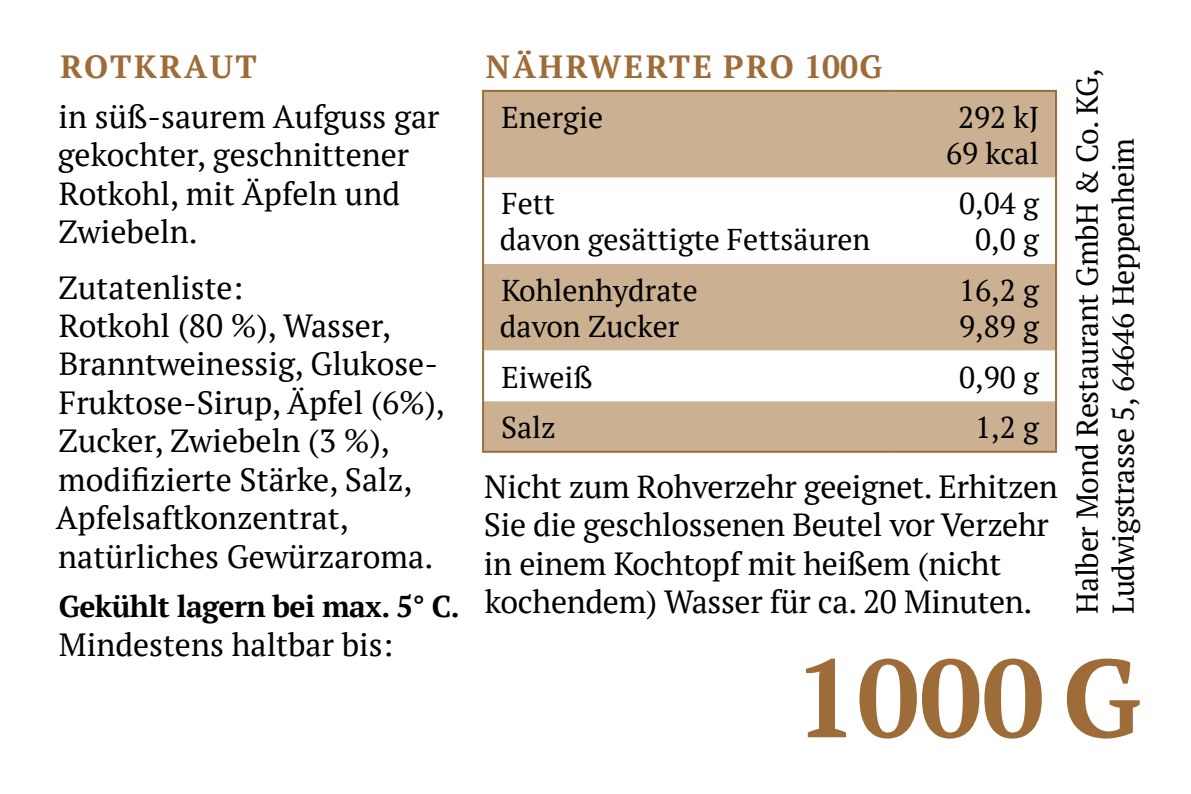
<style>
.page{position:relative;width:1191px;height:794px;background:#fff}
.page>*{position:absolute;margin:0;border:0;box-sizing:border-box;transform-origin:0 0}
.t1{font:700 110.4px "PT Serif";color:#9e6c38}
.t2{font:32px/38.4px "PT Serif";color:#000}
.t3{font:700 32px "PT Serif";letter-spacing:.08em;color:#9e6c38}
.t4{font:30px/36px "PT Serif";color:#000}
.t5{font:700 30px "PT Serif";letter-spacing:-.02em;color:#000}
</style>
<div class="page">
<div style="left:484px;top:92px;width:571px;height:85px;background:#ccb092"></div>
<div style="left:484px;top:264px;width:571px;height:187px;background:#ccb092"></div>
<svg style="left:484px;top:350px;width:571px;height:51px"></svg>
<hr style="left:482px;top:90px;width:406px;height:2px;background:#9e6c38">
<hr style="left:482px;top:92px;width:2px;height:85px;background:#9e6c38">
<hr style="left:888px;top:90px;width:169px;height:2px;background:#9e6c38">
<hr style="left:1055px;top:92px;width:2px;height:85px;background:#9e6c38">
<hr style="left:482px;top:177px;width:2px;height:87px;background:#9e6c38">
<hr style="left:1055px;top:177px;width:2px;height:87px;background:#9e6c38">
<hr style="left:482px;top:264px;width:2px;height:86px;background:#9e6c38">
<hr style="left:1055px;top:264px;width:2px;height:86px;background:#9e6c38">
<hr style="left:482px;top:350px;width:2px;height:51px;background:#9e6c38">
<hr style="left:1055px;top:350px;width:2px;height:51px;background:#9e6c38">
<hr style="left:482px;top:401px;width:2px;height:50px;background:#9e6c38">
<hr style="left:1055px;top:401px;width:2px;height:50px;background:#9e6c38">
<hr style="left:482px;top:451px;width:406px;height:2px;background:#9e6c38">
<hr style="left:888px;top:451px;width:169px;height:2px;background:#9e6c38">
<p class="t3" style="left:60px;top:45px;width:198px">ROTKRAUT</p>
<p class="t2" style="left:58px;top:97px;width:383px">in süß-saurem Aufguss gar gekochter, geschnittener<br>Rotkohl, mit Äpfeln und<br>Zwiebeln.</p>
<p class="t2" style="left:56px;top:268px;width:391px">Zutatenliste:<br>Rotkohl (80 %), Wasser,<br>Branntweinessig, Glukose-<br>Fruktose-Sirup, Äpfel (6%),<br>Zucker, Zwiebeln (3 %), modifizierte Stärke, Salz,<br>Apfelsaftkonzentrat, natürliches Gewürzaroma.</p>
<p class="t5" style="left:59px;top:586px;width:402px">Gekühlt lagern bei max. 5° C.</p>
<p class="t2" style="left:59px;top:625px;width:336px">Mindestens haltbar bis:</p>
<p class="t3" style="left:486px;top:45px;width:398px">NÄHRWERTE PRO 100G</p>
<p class="t4" style="left:501px;top:99px;width:103px">Energie</p>
<p class="t4" style="left:946px;top:99px;width:95px;text-align:center">292 kJ<br>69 kcal</p>
<p class="t4" style="left:500px;top:185px;width:372px">Fett<br>davon gesättigte Fettsäuren</p>
<p class="t4" style="left:959px;top:185px;width:81px;text-align:center">0,04 g<br>0,0 g</p>
<p class="t4" style="left:500px;top:272px;width:199px">Kohlenhydrate davon Zucker</p>
<p class="t4" style="left:959px;top:272px;width:81px">16,2 g<br>9,89 g</p>
<p class="t4" style="left:501px;top:358px;width:93px">Eiweiß</p>
<p class="t4" style="left:959px;top:358px;width:81px">0,90 g</p>
<p class="t4" style="left:501px;top:409px;width:56px">Salz</p>
<p class="t4" style="left:975px;top:409px;width:65px">1,2 g</p>
<p class="t2" style="left:484px;top:467px;width:575px">Nicht zum Rohverzehr geeignet. Erhitzen Sie die geschlossenen Beutel vor Verzehr in einem Kochtopf mit heißem (nicht kochendem) Wasser für ca. 20 Minuten.</p>
<p class="t4" style="left:1069px;top:613px;width:547px;rotate:-90deg">Halber Mond Restaurant GmbH &amp; Co. KG,<br>Ludwigstrasse 5, 64646 Heppenheim</p>
<h1 class="t1" style="left:794px;top:624px;width:348px">1000 G</h1>
</div>
